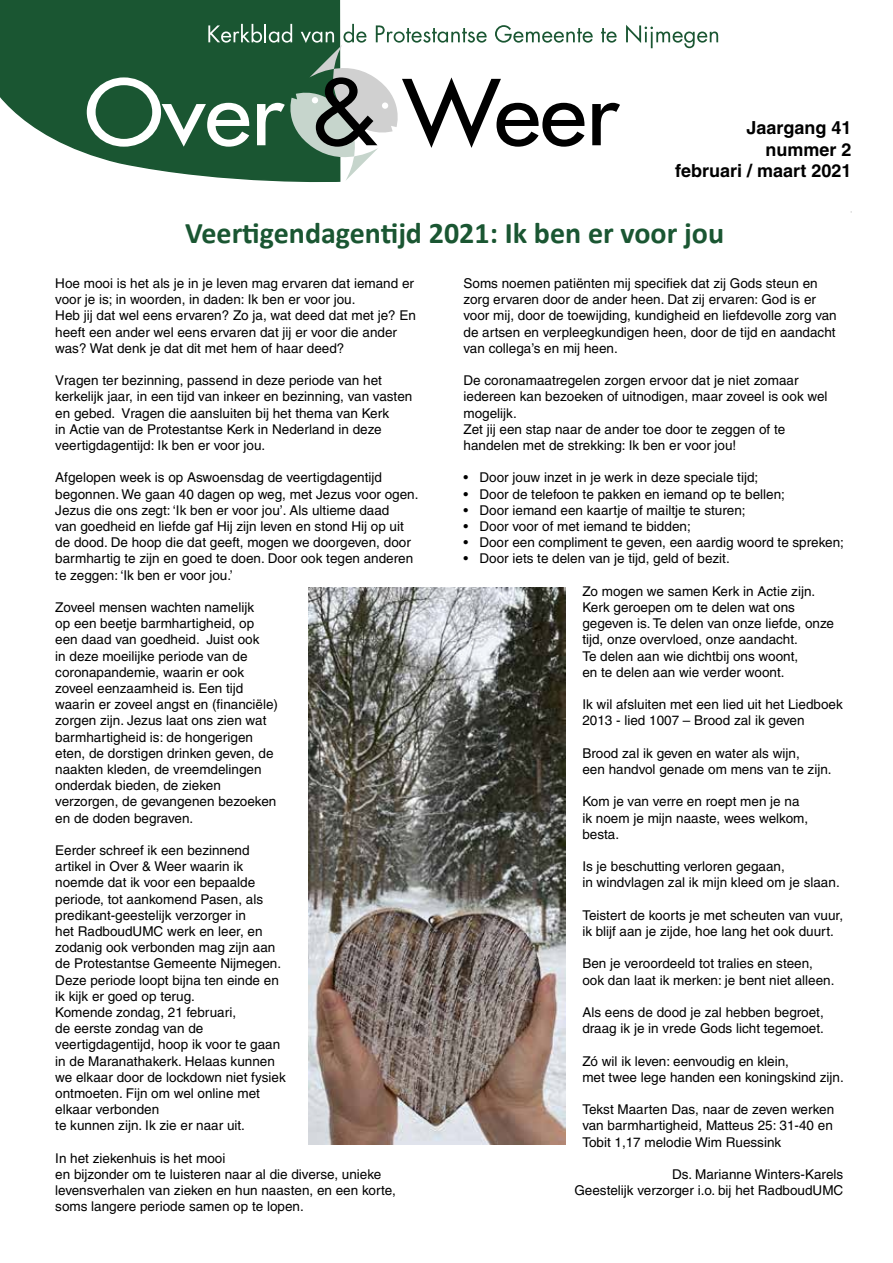
<style>
.page{position:relative;width:893px;height:1263px;background:#fff}
.page>*{position:absolute;margin:0;border:0;box-sizing:border-box;transform-origin:0 0}
.t1{font:700 30px "Calibri";color:#1a5632}
.t2{font:700 18px/21.6px "Helvetica";color:#000;text-align:right}
.t3{font:13.5px/16.2px "Helvetica";color:#000}
</style>
<div class="page">
<svg style="left:0;top:0;width:341px;height:183px"></svg>
<svg style="left:87px;top:24px;width:533px;height:157px"></svg>
<svg style="left:626px;top:25px;width:92px;height:23px"></svg>
<img style="left:308px;top:588px;width:257px;height:556px">
<h2 class="t2" style="left:675px;top:117px;width:178px">Jaargang 41 nummer 2<br>februari / maart 2021</h2>
<h1 class="t1" style="left:185px;top:211px;width:540px">Veertigendagentijd 2021: Ik ben er voor jou</h1>
<p class="t3" style="left:55px;top:275px;width:362px">Hoe mooi is het als je in je leven mag ervaren dat iemand er voor je is; in woorden, in daden: Ik ben er voor jou.<br>Heb jij dat wel eens ervaren? Zo ja, wat deed dat met je? En heeft een ander wel eens ervaren dat jij er voor die ander was? Wat denk je dat dit met hem of haar deed?</p>
<p class="t3" style="left:55px;top:372px;width:359px">Vragen ter bezinning, passend in deze periode van het kerkelijk jaar, in een tijd van inkeer en bezinning, van vasten en gebed. Vragen die aansluiten bij het thema van Kerk<br>in Actie van de Protestantse Kerk in Nederland in deze veertigdagentijd: Ik ben er voor jou.</p>
<p class="t3" style="left:55px;top:469px;width:365px">Afgelopen week is op Aswoensdag de veertigdagentijd begonnen. We gaan 40 dagen op weg, met Jezus voor ogen.<br>Jezus die ons zegt: ‘Ik ben er voor jou’. Als ultieme daad<br>van goedheid en liefde gaf Hij zijn leven en stond Hij op uit de dood. De hoop die dat geeft, mogen we doorgeven, door barmhartig te zijn en goed te doen. Door ook tegen anderen te zeggen: ‘Ik ben er voor jou.’</p>
<p class="t3" style="left:55px;top:599px;width:224px">Zoveel mensen wachten namelijk<br>op een beetje barmhartigheid, op een daad van goedheid. Juist ook<br>in deze moeilijke periode van de coronapandemie, waarin er ook zoveel eenzaamheid is. Een tijd waarin er zoveel angst en (financiële) zorgen zijn. Jezus laat ons zien wat barmhartigheid is: de hongerigen eten, de dorstigen drinken geven, de naakten kleden, de vreemdelingen onderdak bieden, de zieken verzorgen, de gevangenen bezoeken en de doden begraven.</p>
<p class="t3" style="left:55px;top:842px;width:232px">Eerder schreef ik een bezinnend artikel in Over &amp; Weer waarin ik noemde dat ik voor een bepaalde periode, tot aankomend Pasen, als predikant-geestelijk verzorger in<br>het RadboudUMC werk en leer, en zodanig ook verbonden mag zijn aan de Protestantse Gemeente Nijmegen.<br>Deze periode loopt bijna ten einde en ik kijk er goed op terug.<br>Komende zondag, 21 februari,<br>de eerste zondag van de veertigdagentijd, hoop ik voor te gaan in de Maranathakerk. Helaas kunnen we elkaar door de lockdown niet fysiek ontmoeten. Fijn om wel online met elkaar verbonden<br>te kunnen zijn. Ik zie er naar uit.</p>
<p class="t3" style="left:55px;top:1150px;width:342px">In het ziekenhuis is het mooi<br>en bijzonder om te luisteren naar al die diverse, unieke levensverhalen van zieken en hun naasten, en een korte, soms langere periode samen op te lopen.</p>
<p class="t3" style="left:463px;top:275px;width:375px">Soms noemen patiënten mij specifiek dat zij Gods steun en zorg ervaren door de ander heen. Dat zij ervaren: God is er voor mij, door de toewijding, kundigheid en liefdevolle zorg van de artsen en verpleegkundigen heen, door de tijd en aandacht van collega’s en mij heen.</p>
<p class="t3" style="left:463px;top:372px;width:366px">De coronamaatregelen zorgen ervoor dat je niet zomaar iedereen kan bezoeken of uitnodigen, maar zoveel is ook wel mogelijk.<br>Zet jij een stap naar de ander toe door te zeggen of te handelen met de strekking: Ik ben er voor jou!</p>
<p class="t3" style="left:463px;top:469px;width:296px">• Door jouw inzet in je werk in deze speciale tijd;</p>
<p class="t3" style="left:463px;top:486px;width:323px">• Door de telefoon te pakken en iemand op te bellen;</p>
<p class="t3" style="left:463px;top:502px;width:284px">• Door iemand een kaartje of mailtje te sturen;</p>
<p class="t3" style="left:463px;top:518px;width:229px">• Door voor of met iemand te bidden;</p>
<p class="t3" style="left:463px;top:534px;width:382px">• Door een compliment te geven, een aardig woord te spreken;</p>
<p class="t3" style="left:463px;top:550px;width:268px">• Door iets te delen van je tijd, geld of bezit.</p>
<p class="t3" style="left:582px;top:583px;width:253px">Zo mogen we samen Kerk in Actie zijn.<br>Kerk geroepen om te delen wat ons gegeven is. Te delen van onze liefde, onze tijd, onze overvloed, onze aandacht.<br>Te delen aan wie dichtbij ons woont,<br>en te delen aan wie verder woont.</p>
<p class="t3" style="left:582px;top:696px;width:262px">Ik wil afsluiten met een lied uit het Liedboek<br>2013 - lied 1007 – Brood zal ik geven</p>
<p class="t3" style="left:582px;top:745px;width:251px">Brood zal ik geven en water als wijn,<br>een handvol genade om mens van te zijn.</p>
<p class="t3" style="left:582px;top:793px;width:227px">Kom je van verre en roept men je na ik noem je mijn naaste, wees welkom, besta.</p>
<p class="t3" style="left:582px;top:858px;width:259px">Is je beschutting verloren gegaan,<br>in windvlagen zal ik mijn kleed om je slaan.</p>
<p class="t3" style="left:582px;top:907px;width:262px">Teistert de koorts je met scheuten van vuur, ik blijf aan je zijde, hoe lang het ook duurt.</p>
<p class="t3" style="left:582px;top:955px;width:254px">Ben je veroordeeld tot tralies en steen, ook dan laat ik merken: je bent niet alleen.</p>
<p class="t3" style="left:582px;top:1004px;width:243px">Als eens de dood je zal hebben begroet, draag ik je in vrede Gods licht tegemoet.</p>
<p class="t3" style="left:582px;top:1053px;width:263px">Zó wil ik leven: eenvoudig en klein,<br>met twee lege handen een koningskind zijn.</p>
<p class="t3" style="left:582px;top:1101px;width:253px;text-align:justify">Tekst Maarten Das, naar de zeven werken van barmhartigheid, Matteus 25: 31-40 en Tobit 1,17 melodie Wim Ruessink</p>
<p class="t3" style="left:574px;top:1166px;width:270px;text-align:right">Ds. Marianne Winters-Karels<br>Geestelijk verzorger i.o. bij het RadboudUMC</p>
</div>
